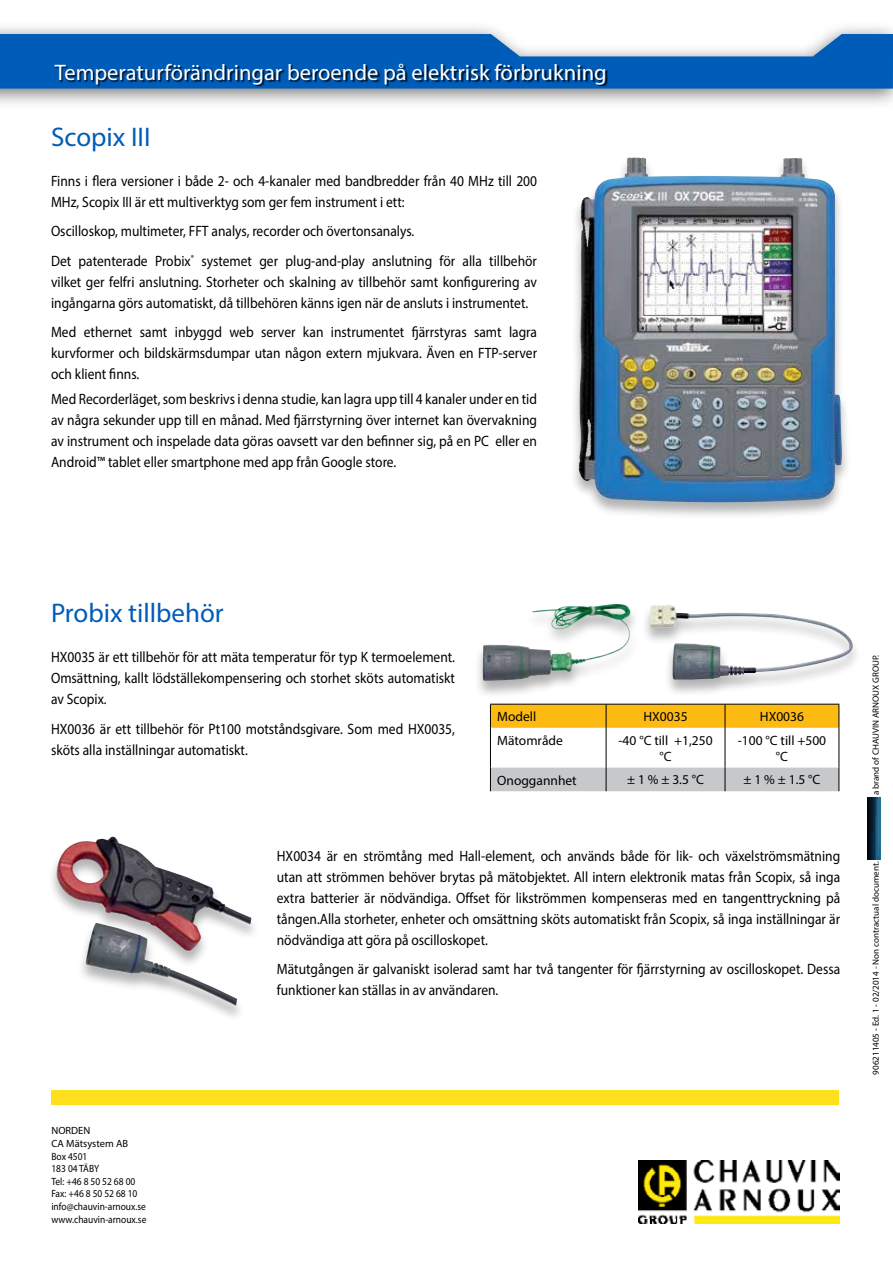
<style>
.page{position:relative;width:893px;height:1263px;background:#fff}
.page>*{position:absolute;margin:0;border:0;box-sizing:border-box;transform-origin:0 0}
.t1{font:27px "Myriad Pro";color:#005cb9}
.t2{font:22.5px "Myriad Pro";color:#fff}
.t3{font:15px/21px "Myriad Pro";color:#000;scale:.9 1}
.t4{font:13.5px/16.2px "Myriad Pro";color:#000;text-align:center}
.t5{font:10.5px/12.6px "Myriad Pro";color:#000}
.t6{font:9px "Myriad Pro";color:#000}
</style>
<div class="page">
<div style="left:473px;top:603px;width:166px;height:95px;background:#000;opacity:.3"></div>
<img style="left:483px;top:604px;width:147px;height:77px">
<div style="left:641px;top:604px;width:221px;height:93px;background:#000;opacity:.3"></div>
<img style="left:650px;top:605px;width:204px;height:75px">
<img style="left:638px;top:1160px;width:201px;height:64px">
<div style="left:51px;top:1090px;width:788px;height:14px;background:#ffe01c"></div>
<div style="left:0;top:21px;width:893px;height:88px;background:#48484a;opacity:.75"></div>
<svg style="left:0;top:34px;width:893px;height:55px;background:#317ac4"></svg>
<div style="left:56px;top:65px;width:552px;height:22px;background:#000;opacity:.75"></div>
<hr style="left:606px;top:728px;width:1px;height:40px;background:#000">
<hr style="left:725px;top:728px;width:1px;height:40px;background:#000">
<svg style="left:490px;top:704px;width:350px;height:24px;background:#f2b213"></svg>
<hr style="left:490px;top:728px;width:1px;height:40px;background:#000">
<hr style="left:839px;top:728px;width:1px;height:40px;background:#000">
<div style="left:490px;top:768px;width:350px;height:23px;background:#c7c8ca"></div>
<div style="left:570px;top:157px;width:281px;height:363px;background:#000;opacity:.3"></div>
<img style="left:579px;top:158px;width:263px;height:344px">
<img style="left:57px;top:836px;width:194px;height:170px">
<img style="left:868px;top:797px;width:12px;height:63px">
<h2 class="t2" style="left:55px;top:58px;width:553px">Temperaturförändringar beroende på elektrisk förbrukning</h2>
<h1 class="t1" style="left:51px;top:120px;width:101px">Scopix III</h1>
<p class="t3" style="left:51px;top:170px;width:542px">Finns i flera versioner i både 2- och 4-kanaler med bandbredder från 40 MHz till 200<br>MHz, Scopix III är ett multiverktyg som ger fem instrument i ett:</p>
<p class="t3" style="left:51px;top:216px;width:541px;line-height:29.5px">Oscilloskop, multimeter, FFT analys, recorder och övertonsanalys.<br>Det patenterade Probix<sup>®</sup> systemet ger plug-and-play anslutning för alla tillbehör</p>
<p class="t3" style="left:51px;top:271px;width:542px">vilket ger felfri anslutning. Storheter och skalning av tillbehör samt konfigurering av ingångarna görs automatiskt, då tillbehören känns igen när de ansluts i instrumentet.</p>
<p class="t3" style="left:51px;top:321px;width:542px;text-align:justify">Med ethernet samt inbyggd web server kan instrumentet fjärrstyras samt lagra kurvformer och bildskärmsdumpar utan någon extern mjukvara. Även en FTP-server och klient finns.</p>
<p class="t3" style="left:51px;top:389px;width:541px;text-align:justify">Med Recorderläget, som beskrivs i denna studie, kan lagra upp till 4 kanaler under en tid av några sekunder upp till en månad. Med fjärrstyrning över internet kan övervakning av instrument och inspelade data göras oavsett var den befinner sig, på en PC eller en Android™ tablet eller smartphone med app från Google store.</p>
<h1 class="t1" style="left:51px;top:596px;width:174px">Probix tillbehör</h1>
<p class="t3" style="left:51px;top:646px;width:450px;text-align:justify">HX0035 är ett tillbehör för att mäta temperatur för typ K termoelement.<br>Omsättning, kallt lödställekompensering och storhet sköts automatiskt av Scopix.</p>
<p class="t3" style="left:51px;top:718px;width:450px">HX0036 är ett tillbehör för Pt100 motståndsgivare. Som med HX0035, sköts alla inställningar automatiskt.</p>
<p class="t4" style="left:497px;top:708px;width:41px">Modell</p>
<p class="t4" style="left:643px;top:708px;width:46px">HX0035</p>
<p class="t4" style="left:760px;top:708px;width:46px">HX0036</p>
<p class="t4" style="left:497px;top:732px;width:67px">Mätområde</p>
<p class="t4" style="left:618px;top:732px;width:96px">-40 °C till +1,250 °C</p>
<p class="t4" style="left:738px;top:732px;width:90px">-100 °C till +500 °C</p>
<p class="t4" style="left:497px;top:772px;width:81px">Onoggannhet</p>
<p class="t4" style="left:627px;top:771px;width:78px">± 1 % ± 3.5 °C</p>
<p class="t4" style="left:744px;top:771px;width:78px">± 1 % ± 1.5 °C</p>
<p class="t5" style="left:51px;top:1124px;width:96px">NORDEN<br>CA Mätsystem AB<br>Box 4501<br>183 04 TÄBY<br>Tel: +46 8 50 52 68 00<br>Fax: +46 8 50 52 68 10 info@chauvin-arnoux.se www.chauvin-arnoux.se</p>
<p class="t3" style="left:277px;top:845px;width:628px;text-align:justify">HX0034 är en strömtång med Hall-element, och används både för lik- och växelströmsmätning utan att strömmen behöver brytas på mätobjektet. All intern elektronik matas från Scopix, så inga extra batterier är nödvändiga. Offset för likströmmen kompenseras med en tangenttryckning på tången.Alla storheter, enheter och omsättning sköts automatiskt från Scopix, så inga inställningar är nödvändiga att göra på oscilloskopet.</p>
<p class="t3" style="left:277px;top:958px;width:627px">Mätutgången är galvaniskt isolerad samt har två tangenter för fjärrstyrning av oscilloskopet. Dessa funktioner kan ställas in av användaren.</p>
<p class="t6" style="left:870px;top:795px;width:142px;rotate:-90deg">a brand of CHAUVIN ARNOUX GROUP.</p>
<p class="t6" style="left:870px;top:1074px;width:214px;rotate:-90deg">906211405 - Ed. 1 - 02/2014 - Non contractual document.</p>
</div>
